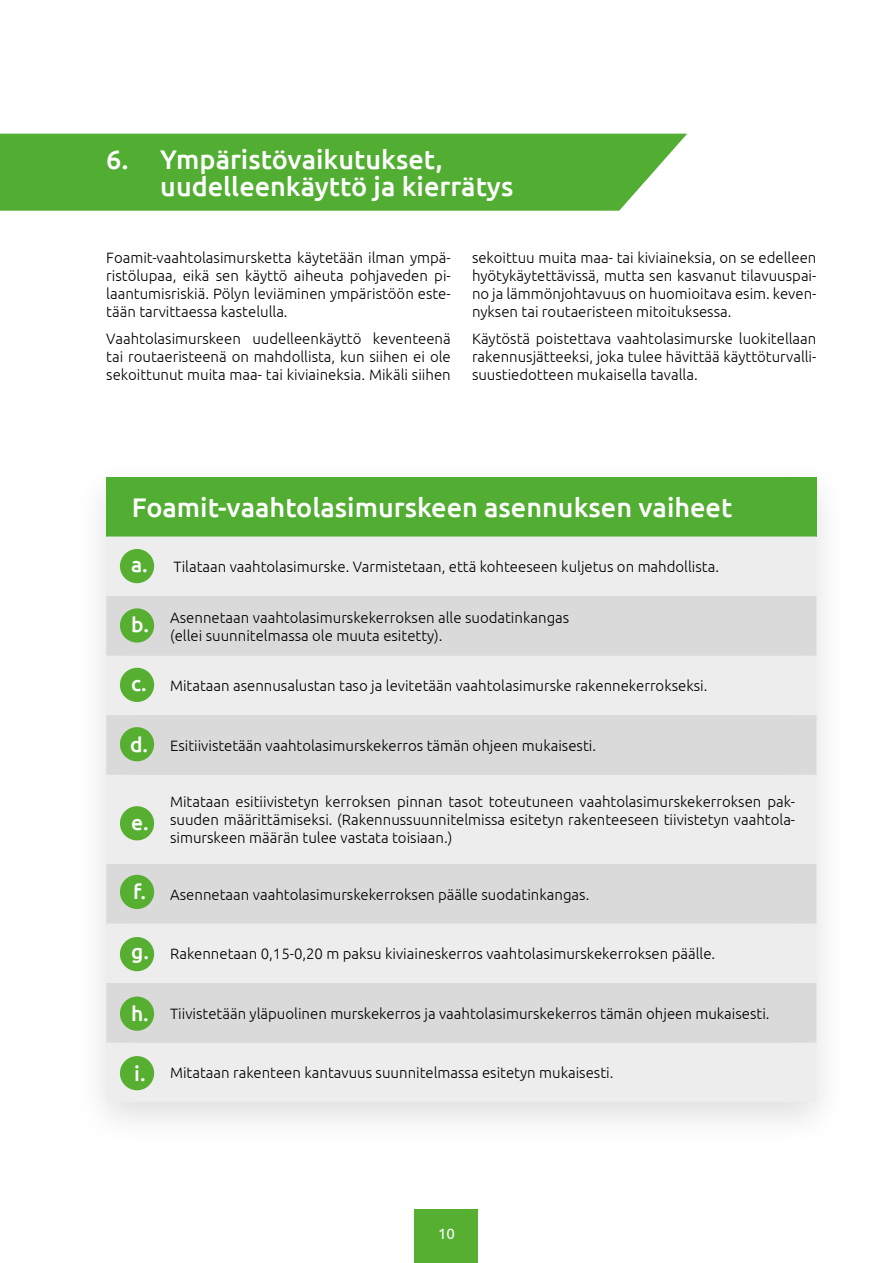
<style>
.page{position:relative;width:893px;height:1263px;background:#fff}
.page>*{position:absolute;margin:0;border:0;box-sizing:border-box;transform-origin:0 0}
.t1{font:500 27px/27px "Ubuntu";color:#fff}
.t2{font:500 21px "Ubuntu";color:#fff}
.t3{font:300 15px/18px "Ubuntu";color:#000;text-align:justify}
.t4{font:15px "Ubuntu";color:#fff}
</style>
<div class="page">
<div style="left:0;top:134px;width:687px;height:77px;background:#52ae32"></div>
<div style="left:73px;top:456px;width:777px;height:692px;background:#000;opacity:.13"></div>
<div style="left:106px;top:477px;width:710px;height:59px;background:#52ae32"></div>
<div style="left:106px;top:536px;width:710px;height:566px;background:#ededed"></div>
<svg style="left:106px;top:596px;width:710px;height:446px;background:#e2e2e2"></svg>
<div style="left:120px;top:549px;width:34px;height:34px;background:#56af31;border-radius:50%"></div>
<div style="left:120px;top:608px;width:34px;height:35px;background:#56af31;border-radius:50%"></div>
<div style="left:120px;top:668px;width:34px;height:34px;background:#56af31;border-radius:50%"></div>
<div style="left:120px;top:727px;width:34px;height:34px;background:#56af31;border-radius:50%"></div>
<div style="left:120px;top:806px;width:34px;height:34px;background:#56af31;border-radius:50%"></div>
<div style="left:120px;top:875px;width:34px;height:34px;background:#56af31;border-radius:50%"></div>
<div style="left:120px;top:937px;width:34px;height:34px;background:#56af31;border-radius:50%"></div>
<div style="left:120px;top:996px;width:34px;height:35px;background:#56af31;border-radius:50%"></div>
<div style="left:120px;top:1056px;width:34px;height:34px;background:#56af31;border-radius:50%"></div>
<div style="left:415px;top:1209px;width:63px;height:54px;background:#56af31"></div>
<h1 class="t1" style="left:160px;top:145px;width:354px;text-indent:-54px">6. Ympäristövaikutukset, uudelleenkäyttö ja kierrätys</h1>
<p class="t3" style="left:106px;top:249px;width:346px">Foamit-vaahtolasimursketta käytetään ilman ympä&shy;ristölupaa, eikä sen käyttö aiheuta pohjaveden pi&shy;laantumisriskiä. Pölyn leviäminen ympäristöön este&shy;tään tarvittaessa kastelulla.</p>
<p class="t3" style="left:106px;top:329px;width:346px">Vaahtolasimurskeen uudelleenkäyttö keventeenä tai routaeristeenä on mahdollista, kun siihen ei ole sekoittunut muita maa- tai kiviaineksia. Mikäli siihen</p>
<p class="t3" style="left:472px;top:249px;width:346px">sekoittuu muita maa- tai kiviaineksia, on se edelleen hyötykäytettävissä, mutta sen kasvanut tilavuuspai&shy;no ja lämmönjohtavuus on huomioitava esim. keven&shy;nyksen tai routaeristeen mitoituksessa.</p>
<p class="t3" style="left:472px;top:329px;width:346px">Käytöstä poistettava vaahtolasimurske luokitellaan rakennusjätteeksi, joka tulee hävittää käyttöturvalli&shy;suustiedotteen mukaisella tavalla.</p>
<h1 class="t1" style="left:132px;top:493px;width:602px">Foamit-vaahtolasimurskeen asennuksen vaiheet</h1>
<h2 class="t2" style="left:131px;top:552px;width:18px">a.</h2>
<h2 class="t2" style="left:131px;top:611px;width:20px">b.</h2>
<h2 class="t2" style="left:131px;top:670px;width:17px">c.</h2>
<h2 class="t2" style="left:130px;top:731px;width:20px">d.</h2>
<h2 class="t2" style="left:131px;top:809px;width:19px">e.</h2>
<h2 class="t2" style="left:133px;top:878px;width:15px">f.</h2>
<h2 class="t2" style="left:131px;top:938px;width:19px">g.</h2>
<h2 class="t2" style="left:131px;top:1000px;width:19px">h.</h2>
<h2 class="t2" style="left:134px;top:1060px;width:13px">i.</h2>
<p class="t3" style="left:173px;top:557px;width:547px">Tilataan vaahtolasimurske. Varmistetaan, että kohteeseen kuljetus on mahdollista.</p>
<p class="t3" style="left:170px;top:608px;width:401px">Asennetaan vaahtolasimurskekerroksen alle suodatinkangas (ellei suunnitelmassa ole muuta esitetty).</p>
<p class="t3" style="left:170px;top:676px;width:539px">Mitataan asennusalustan taso ja levitetään vaahtolasimurske rakennekerrokseksi.</p>
<p class="t3" style="left:170px;top:736px;width:427px">Esitiivistetään vaahtolasimurskekerros tämän ohjeen mukaisesti.</p>
<p class="t3" style="left:170px;top:792px;width:627px">Mitataan esitiivistetyn kerroksen pinnan tasot toteutuneen vaahtolasimurskekerroksen pak&shy;suuden määrittämiseksi. (Rakennussuunnitelmissa esitetyn rakenteeseen tiivistetyn vaahtola&shy;simurskeen määrän tulee vastata toisiaan.)</p>
<p class="t3" style="left:170px;top:885px;width:421px">Asennetaan vaahtolasimurskekerroksen päälle suodatinkangas.</p>
<p class="t3" style="left:170px;top:944px;width:547px">Rakennetaan 0,15-0,20 m paksu kiviaineskerros vaahtolasimurskekerroksen päälle.</p>
<p class="t3" style="left:170px;top:1004px;width:601px">Tiivistetään yläpuolinen murskekerros ja vaahtolasimurskekerros tämän ohjeen mukaisesti.</p>
<p class="t3" style="left:170px;top:1063px;width:445px">Mitataan rakenteen kantavuus suunnitelmassa esitetyn mukaisesti.</p>
<p class="t4" style="left:438px;top:1225px;width:18px">10</p>
</div>
